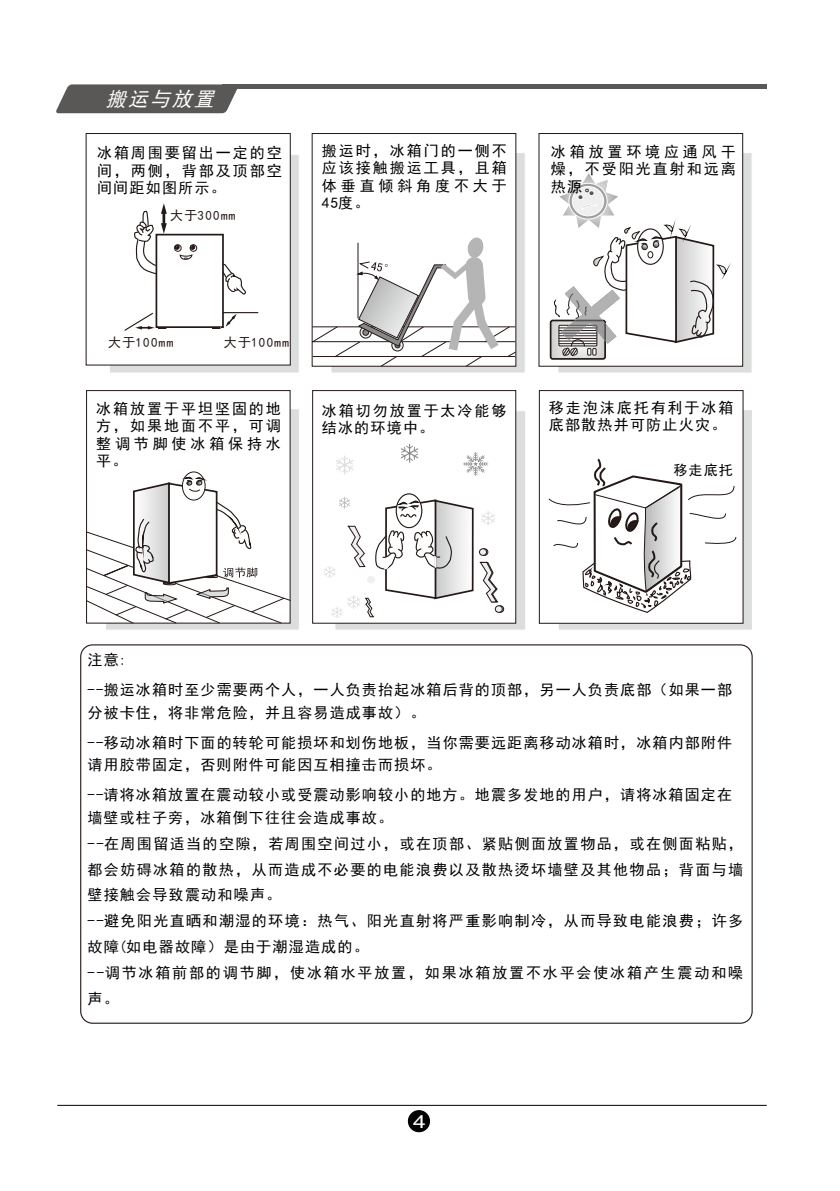
<style>
.page{position:relative;width:840px;height:1191px;background:#fff}
.page>*{position:absolute;margin:0;border:0;box-sizing:border-box;transform-origin:0 0}
.t1{font:italic 20px "Sim Hei";color:#fff}
.t2{font:18px "Arial";color:#fff;scale:1.29 1}
.t3{font:15px/17.2px "Sim Hei";letter-spacing:.095em;color:#000;text-align:justify}
.t4{font:15px/30px "Sim Hei";letter-spacing:.075em;color:#000}
.t5{font:15px/17.2px "Sim Hei";letter-spacing:.13em;color:#000}
.t6{font:14px "Sim Hei";color:#000}
.t7{font:13px "Sim Hei";letter-spacing:.1em;color:#231916}
</style>
<div class="page">
<hr style="left:57px;top:1105px;width:709px;height:1px;background:#000">
<div style="left:407px;top:1110px;width:23px;height:22px;background:#000;border:1px solid #000;border-radius:50%"></div>
<div style="left:222px;top:84px;width:543px;height:5px;background:#595857"></div>
<svg style="left:56px;top:84px;width:181px;height:29px;background:#656463"></svg>
<svg style="left:331px;top:152px;width:194px;height:221px;background:#d8d9d9"></svg>
<svg style="left:311px;top:133px;width:205px;height:104px"></svg>
<svg style="left:311px;top:237px;width:205px;height:130px"></svg>
<svg style="left:557px;top:409px;width:195px;height:221px;background:#cecece"></svg>
<svg style="left:538px;top:390px;width:205px;height:233px"></svg>
<svg style="left:548px;top:457px;width:187px;height:156px"></svg>
<svg style="left:558px;top:152px;width:194px;height:221px;background:#d2d2d2"></svg>
<svg style="left:538px;top:133px;width:204px;height:234px"></svg>
<div style="left:550px;top:320px;width:54px;height:39px;background:#cfd0d0;border-radius:2px"></div>
<div style="left:549px;top:320px;width:56px;height:40px;border:2px solid #231916;border-radius:2px"></div>
<svg style="left:554px;top:171px;width:172px;height:186px"></svg>
<svg style="left:106px;top:408px;width:193px;height:222px;background:#dadbdb"></svg>
<svg style="left:86px;top:390px;width:204px;height:87px"></svg>
<svg style="left:182px;top:472px;width:23px;height:28px"></svg>
<svg style="left:86px;top:477px;width:205px;height:147px"></svg>
<svg style="left:334px;top:410px;width:191px;height:220px;background:#d2d2d2"></svg>
<svg style="left:312px;top:390px;width:204px;height:233px"></svg>
<svg style="left:462px;top:452px;width:26px;height:24px"></svg>
<svg style="left:335px;top:455px;width:18px;height:19px"></svg>
<svg style="left:395px;top:493px;width:27px;height:35px"></svg>
<div style="left:495px;top:605px;width:7px;height:7px;background:#efeff0;border:1px solid #231916;border-radius:50%"></div>
<svg style="left:400px;top:444px;width:18px;height:18px"></svg>
<svg style="left:323px;top:497px;width:175px;height:121px"></svg>
<svg style="left:109px;top:154px;width:190px;height:219px;background:#cfcfcf"></svg>
<svg style="left:86px;top:133px;width:204px;height:232px"></svg>
<hr style="left:223px;top:312px;width:35px;height:1px;background:#231916">
<svg style="left:123px;top:203px;width:123px;height:129px"></svg>
<h1 class="t1" style="left:106px;top:89px;width:115px">搬运与放置</h1>
<p class="t3" style="left:97px;top:144px;width:186px">冰箱周围要留出一定的空间，两侧，背部及顶部空间间距如图所示。</p>
<p class="t7" style="left:170px;top:209px;width:67px">大于300mm</p>
<p class="t3" style="left:322px;top:142px;width:186px">搬运时，冰箱门的一侧不应该接触搬运工具，且箱体垂直倾斜角度不大于45度。</p>
<p class="t3" style="left:550px;top:143px;width:186px">冰箱放置环境应通风干燥，不受阳光直射和远离热源。</p>
<p class="t7" style="left:108px;top:335px;width:67px">大于100mm</p>
<p class="t7" style="left:224px;top:335px;width:67px">大于100mm</p>
<p class="t3" style="left:96px;top:400px;width:186px">冰箱放置于平坦坚固的地方，如果地面不平，可调整调节脚使冰箱保持水平。</p>
<p class="t5" style="left:321px;top:401px;width:186px">冰箱切勿放置于太冷能够结冰的环境中。</p>
<p class="t5" style="left:548px;top:399px;width:186px">移走泡沫底托有利于冰箱底部散热并可防止火灾。</p>
<p class="t6" style="left:673px;top:462px;width:61px">移走底托</p>
<p class="t4" style="left:87px;top:645px;width:645px">注意:<br>--搬运冰箱时至少需要两个人，一人负责抬起冰箱后背的顶部，另一人负责底部（如果一部</p>
<p class="t4" style="left:87px;top:697px;width:645px">分被卡住，将非常危险，并且容易造成事故）。<br>--移动冰箱时下面的转轮可能损坏和划伤地板，当你需要远距离移动冰箱时，冰箱内部附件</p>
<p class="t4" style="left:87px;top:750px;width:645px">请用胶带固定，否则附件可能因互相撞击而损坏。<br>--请将冰箱放置在震动较小或受震动影响较小的地方。地震多发地的用户，请将冰箱固定在</p>
<p class="t3" style="left:87px;top:804px;width:657px;line-height:25.8px;text-align:left">墙壁或柱子旁，冰箱倒下往往会造成事故。<br>--在周围留适当的空隙，若周围空间过小，或在顶部、紧贴侧面放置物品，或在侧面粘贴，都会妨碍冰箱的散热，从而造成不必要的电能浪费以及散热烫坏墙壁及其他物品；背面与墙壁接触会导致震动和噪声。<br>--避免阳光直晒和潮湿的环境：热气、阳光直射将严重影响制冷，从而导致电能浪费；许多故障(如电器故障）是由于潮湿造成的。<br>--调节冰箱前部的调节脚，使冰箱水平放置，如果冰箱放置不水平会使冰箱产生震动和噪声。</p>
<p class="t2" style="left:413px;top:1114px;width:12px">4</p>
</div>
